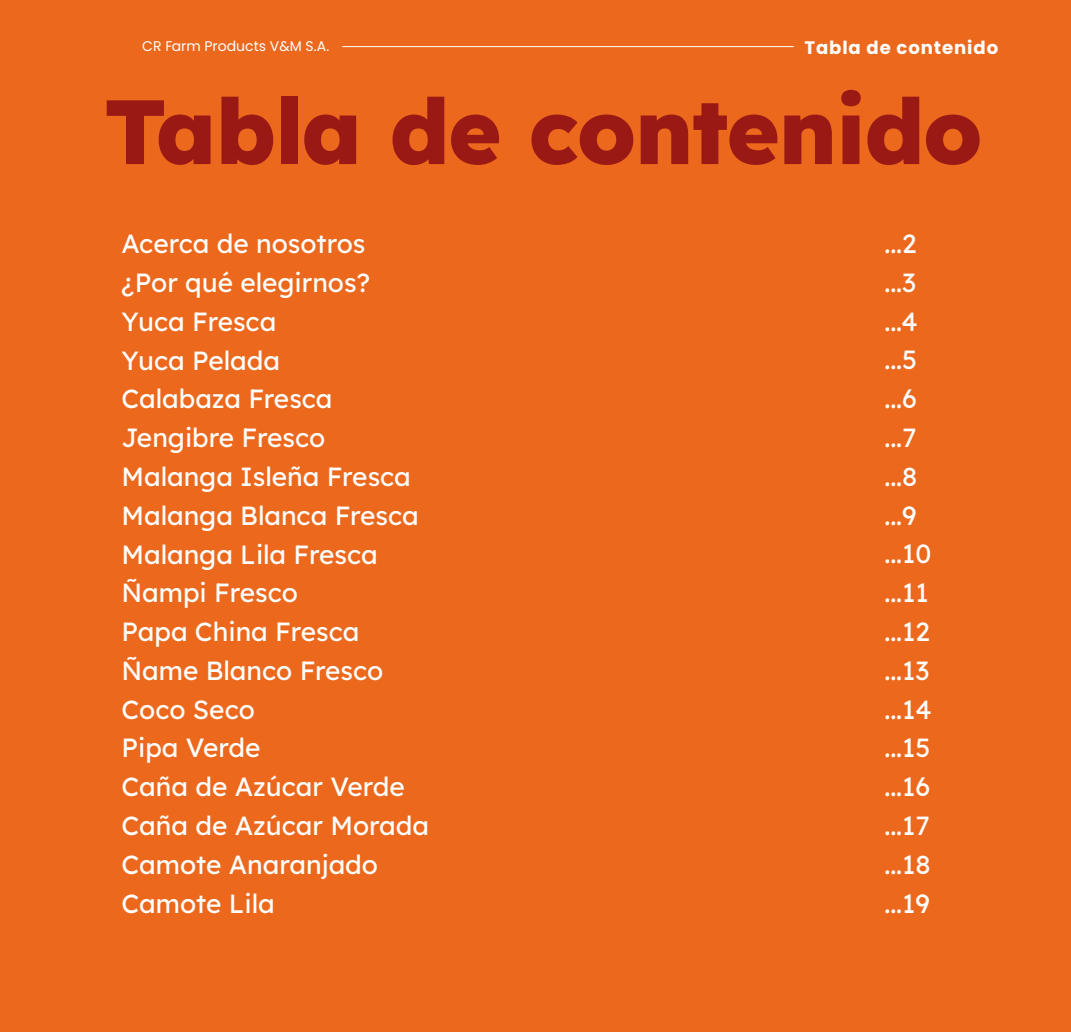
<style>
.page{position:relative;width:1071px;height:1032px;background:#fff}
.page>*{position:absolute;margin:0;border:0;box-sizing:border-box;transform-origin:0 0}
.t1{font:800 91px "Lexend";letter-spacing:-.02em;color:#9b1915}
.t2{font:26.25px/38.9px "Lexend";color:#fff}
.t3{font:700 18.03px "Poppins";letter-spacing:.05em;color:#fff}
.t4{font:14px "Poppins";color:#fff}
</style>
<div class="page">
<div style="left:0;top:0;width:1071px;height:1031px;background:#ec681c"></div>
<hr style="left:342px;top:46px;width:452px;height:1px;background:#fff">
<p class="t4" style="left:142px;top:38px;width:189px">CR Farm Products V&amp;M S.A.</p>
<p class="t3" style="left:804px;top:38px;width:195px">Tabla de contenido</p>
<h1 class="t1" style="left:104px;top:57px;width:880px">Tabla de contenido</h1>
<p class="t2" style="left:121px;top:223px;width:309px">Acerca de nosotros<br>¿Por qué elegirnos?<br>Yuca Fresca<br>Yuca Pelada<br>Calabaza Fresca<br>Jengibre Fresco<br>Malanga Isleña Fresca<br>Malanga Blanca Fresca<br>Malanga Lila Fresca<br>Ñampi Fresco<br>Papa China Fresca<br>Ñame Blanco Fresco<br>Coco Seco<br>Pipa Verde<br>Caña de Azúcar Verde<br>Caña de Azúcar Morada<br>Camote Anaranjado<br>Camote Lila</p>
<p class="t2" style="left:884px;top:223px;width:49px">...2 ...3 ...4 ...5 ...6 ...7 ...8 ...9 ...10 ...11 ...12 ...13 ...14 ...15 ...16 ...17 ...18 ...19</p>
</div>
